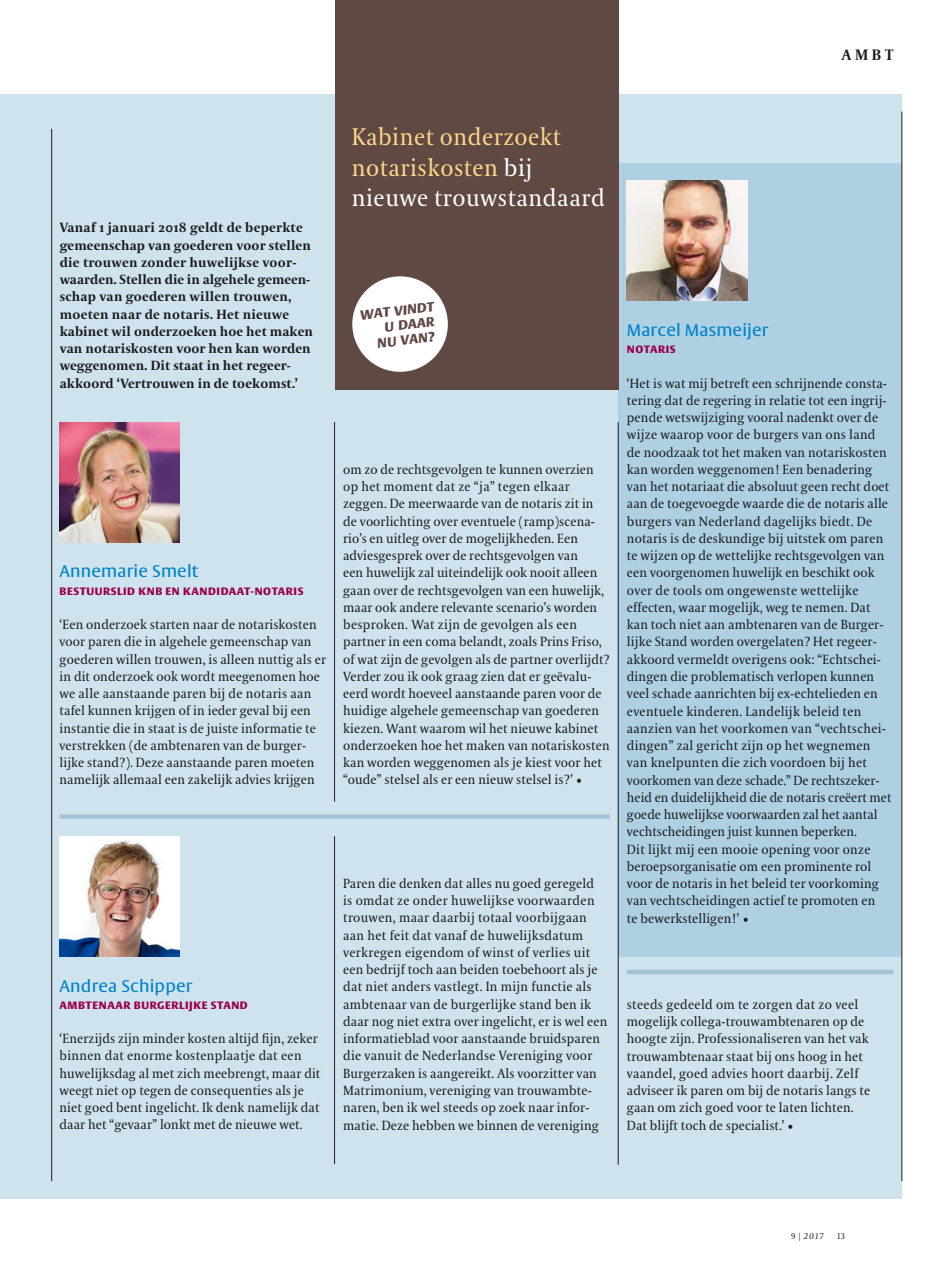
<style>
.page{position:relative;width:936px;height:1263px;background:#fff}
.page>*{position:absolute;margin:0;border:0;box-sizing:border-box;transform-origin:0 0}
.t1{font:24px/30.8px "VPRO Coranto";letter-spacing:.02em;color:#fbd78a}
.t2{font:16.5px "VPRO Vesta";letter-spacing:.01em;color:#0083cb}
.t3{font:700 15px "VPRO Coranto";color:#1a1a1f}
.t4{font:13.2px/17.2px "VPRO Coranto";letter-spacing:.01em;color:#1a1a1f}
.t5{font:700 13.2px/17.2px "VPRO Coranto";letter-spacing:.01em;color:#1a1a1f}
.t6{font:italic 700 13.2px/15px "VPRO Vesta";color:#604843;text-align:right}
.t7{font:700 10.5px "VPRO Vesta";letter-spacing:.055em;color:#9a004b}
.t8{font:italic 8.25px "VPRO Coranto";color:#1a1a1f}
.t9{font:8.25px "VPRO Coranto Cn";color:#1a1a1f}
.s1{color:#fff}
.s2{font-size:13.5px}
.s3{font-family:"VPRO Coranto Cn";font-style:normal}
</style>
<div class="page">
<div style="left:0;top:94px;width:901px;height:1104px;background:#cfe3ee"></div>
<div style="left:618px;top:163px;width:283px;height:794px;background:#aed0e2"></div>
<hr style="left:626px;top:970px;width:267px;height:4px;background:#a4c3d5">
<div style="left:335px;top:0;width:283px;height:389px;background:#604843"></div>
<hr style="left:51px;top:129px;width:1px;height:1052px;background:#1a1a1f">
<hr style="left:334px;top:422px;width:1px;height:380px;background:#1a1a1f">
<hr style="left:334px;top:836px;width:1px;height:328px;background:#1a1a1f">
<hr style="left:901px;top:112px;width:1px;height:1069px;background:#1a1a1f">
<div style="left:352px;top:276px;width:96px;height:96px;background:#fff;border-radius:50%"></div>
<div style="left:60px;top:814px;width:549px;height:5px;background:#a4c3d5"></div>
<hr style="left:618px;top:422px;width:1px;height:743px;background:#1a1a1f">
<img style="left:60px;top:422px;width:120px;height:121px">
<img style="left:60px;top:836px;width:120px;height:120px">
<img style="left:626px;top:181px;width:121px;height:120px">
<p class="t3" style="left:841px;top:45px;width:53px">Ambt</p>
<p class="t5" style="left:60px;top:219px;width:255px">Vanaf 1 januari 2018 geldt de beperkte gemeenschap van goederen voor stellen die trouwen zonder huwelijkse voor&shy;waarden. Stellen die in algehele gemeen&shy;schap van goederen willen trouwen, moeten naar de notaris. Het nieuwe kabinet wil onderzoeken hoe het maken van notariskosten voor hen kan worden weggenomen. Dit staat in het regeer&shy;akkoord ‘Vertrouwen in de toekomst.’</p>
<h1 class="t1" style="left:352px;top:121px;width:254px">Kabinet onderzoekt notariskosten <span class="s1">bij nieuwe trouwstandaard</span></h1>
<p class="t6" style="left:359px;top:309px;width:76px;rotate:-7deg">wat vindt u daar<br>nu van<span class="s2">?</span></p>
<p class="t2" style="left:60px;top:564px;width:140px">Annemarie Smelt</p>
<p class="t7" style="left:60px;top:586px;width:88px">BESTUURSLID KNB</p>
<p class="t7" style="left:166px;top:586px;width:139px">EN KANDIDAAT-NOTARIS</p>
<p class="t4" style="left:60px;top:616px;width:268px">‘Een onderzoek starten naar de notariskosten voor paren die in algehele gemeenschap van goederen willen trouwen, is alleen nuttig als er in dit onderzoek ook wordt meegenomen hoe we alle aanstaande paren bij de notaris aan tafel kunnen krijgen of in ieder geval bij een instantie die in staat is de juiste informatie te verstrekken (de ambtenaren van de burger&shy;lijke stand?). Deze aanstaande paren moeten namelijk allemaal een zakelijk advies krijgen</p>
<p class="t4" style="left:343px;top:461px;width:268px">om zo de rechtsgevolgen te kunnen overzien op het moment dat ze “ja” tegen elkaar zeggen. De meerwaarde van de notaris zit in de voorlichting over eventuele (ramp)scena&shy;rio’s en uitleg over de mogelijkheden. Een adviesgesprek over de rechtsgevolgen van<br>een huwelijk zal uiteindelijk ook nooit alleen gaan over de rechtsgevolgen van een huwelijk, maar ook andere relevante scenario’s worden besproken. Wat zijn de gevolgen als een partner in een coma belandt, zoals Prins Friso, of wat zijn de gevolgen als de partner overlijdt?<br>Verder zou ik ook graag zien dat er geëvalu&shy;eerd wordt hoeveel aanstaande paren voor de huidige algehele gemeenschap van goederen kiezen. Want waarom wil het nieuwe kabinet onderzoeken hoe het maken van notariskosten kan worden weggenomen als je kiest voor het “oude” stelsel als er een nieuw stelsel is?’ •</p>
<p class="t2" style="left:60px;top:979px;width:134px">Andrea Schipper</p>
<p class="t7" style="left:60px;top:1000px;width:190px">AMBTENAAR BURGERLIJKE STAND</p>
<p class="t4" style="left:60px;top:1030px;width:262px">‘Enerzijds zijn minder kosten altijd fijn, zeker binnen dat enorme kostenplaatje dat een huwelijksdag al met zich meebrengt, maar dit weegt niet op tegen de consequenties als je niet goed bent ingelicht. Ik denk namelijk dat daar het “gevaar” lonkt met de nieuwe wet.</p>
<p class="t4" style="left:343px;top:875px;width:266px">Paren die denken dat alles nu goed geregeld<br>is omdat ze onder huwelijkse voorwaarden trouwen, maar daarbij totaal voorbijgaan aan het feit dat vanaf de huwelijksdatum verkregen eigendom of winst of verlies uit een bedrijf toch aan beiden toebehoort als je dat niet anders vastlegt. In mijn functie als ambtenaar van de burgerlijke stand ben ik daar nog niet extra over ingelicht, er is wel een informatieblad voor aanstaande bruidsparen die vanuit de Nederlandse Vereniging voor Burgerzaken is aangereikt. Als voorzitter van Matrimonium, vereniging van trouwambte&shy;naren, ben ik wel steeds op zoek naar infor&shy;matie. Deze hebben we binnen de vereniging</p>
<p class="t2" style="left:626px;top:323px;width:143px">Marcel Masmeijer</p>
<p class="t7" style="left:626px;top:344px;width:50px">NOTARIS</p>
<p class="t4" style="left:627px;top:374px;width:266px">‘Het is wat mij betreft een schrijnende consta&shy;tering dat de regering in relatie tot een ingrij&shy;pende wetswijziging vooral nadenkt over de wijze waarop voor de burgers van ons land de noodzaak tot het maken van notariskosten kan worden weggenomen! Een benadering van het notariaat die absoluut geen recht doet aan de toegevoegde waarde die de notaris alle burgers van Nederland dagelijks biedt. De notaris is de deskundige bij uitstek om paren te wijzen op de wettelijke rechtsgevolgen van een voorgenomen huwelijk en beschikt ook over de tools om ongewenste wettelijke effecten, waar mogelijk, weg te nemen. Dat kan toch niet aan ambtenaren van de Burger&shy;lijke Stand worden overgelaten? Het regeer&shy;akkoord vermeldt overigens ook: “Echtschei&shy;dingen die problematisch verlopen kunnen veel schade aanrichten bij ex-echtelieden en eventuele kinderen. Landelijk beleid ten aanzien van het voorkomen van “vechtschei&shy;dingen” zal gericht zijn op het wegnemen van knelpunten die zich voordoen bij het voorkomen van deze schade.” De rechtszeker&shy;heid en duidelijkheid die de notaris creëert met goede huwelijkse voorwaarden zal het aantal vechtscheidingen juist kunnen beperken.<br>Dit lijkt mij een mooie opening voor onze beroepsorganisatie om een prominente rol voor de notaris in het beleid ter voorkoming van vechtscheidingen actief te promoten en<br>te bewerkstelligen!’ •</p>
<p class="t4" style="left:626px;top:995px;width:245px">steeds gedeeld om te zorgen dat zo veel mogelijk collega-trouwambtenaren op de hoogte zijn. Professionaliseren van het vak trouwambtenaar staat bij ons hoog in het vaandel, goed advies hoort daarbij. Zelf adviseer ik paren om bij de notaris langs te gaan om zich goed voor te laten lichten.<br>Dat blijft toch de specialist.’ •</p>
<p class="t8" style="left:791px;top:1231px;width:34px"><span class="s3">9 |</span> 2017</p>
<p class="t9" style="left:837px;top:1231px;width:9px">13</p>
</div>
